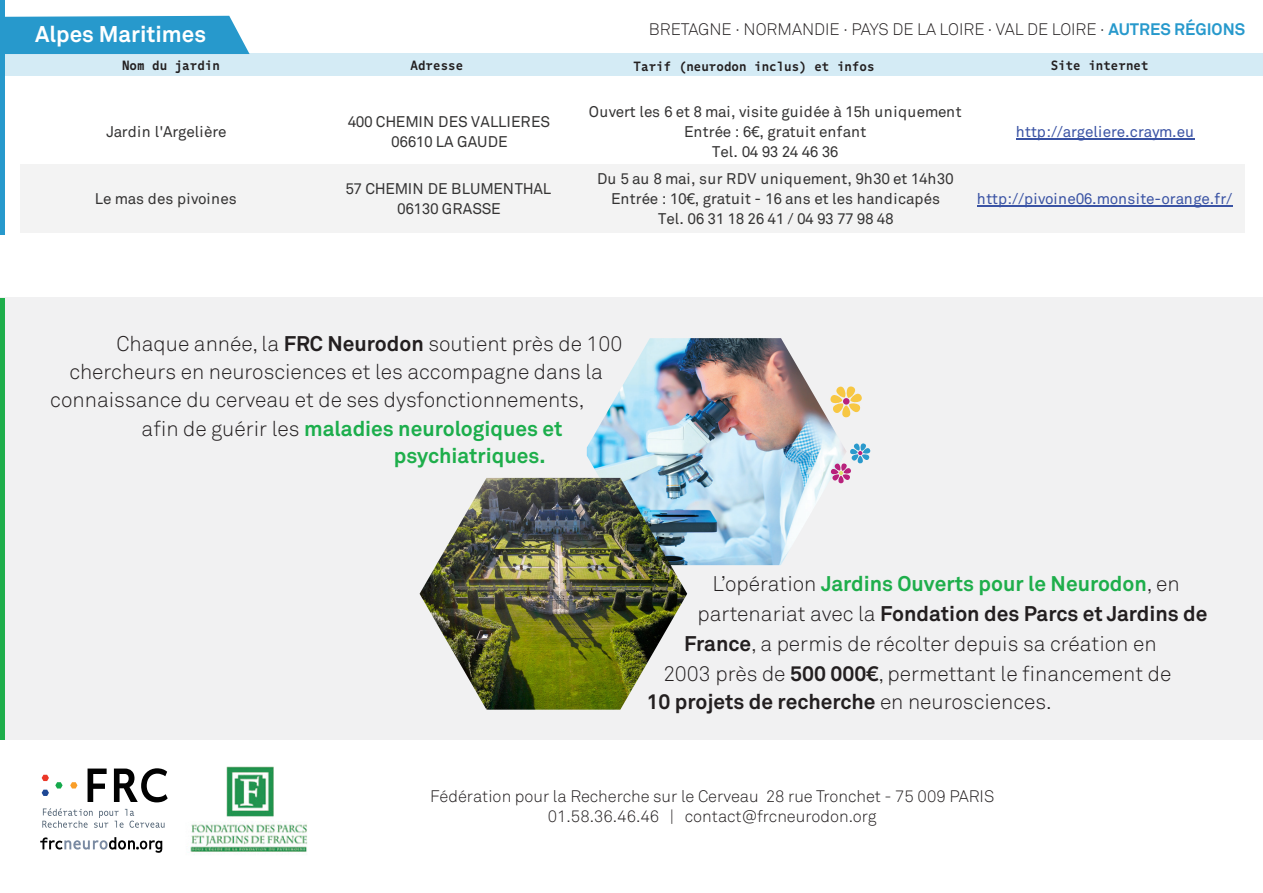
<style>
.page{position:relative;width:1263px;height:893px;background:#fff}
.page>*{position:absolute;margin:0;border:0;box-sizing:border-box;transform-origin:0 0}
.t1{font:700 22.5px "Akkurat Std";color:#fff}
.t2{font:300 21px "Akkurat Std";color:#231f20}
.t3{font:700 21px "Akkurat Std";color:#231f20}
.t4{font:700 21px "Akkurat Std";color:#1eae4b}
.t5{font:700 21px "Akkurat Std";color:#1cae4c}
.t6{font:300 16.5px/19.8px "Akkurat Std";color:#231f20;text-align:center}
.t7{font:15.3px/20px "Akkurat Std";letter-spacing:-.005em;color:#343333;text-align:center}
.t8{font:15.3px "Akkurat Std";color:#3a53a4}
.t9{font:700 13.5px "Comb Pro";color:#231f20}
.s1{font-weight:700;color:#2799cc}
.s2{font-weight:700}
.s3{font-weight:300;color:#231f20}
.s4{font-weight:300}
</style>
<div class="page">
<div style="left:0;top:297px;width:1263px;height:443px;background:#f1f1f2"></div>
<div style="left:4px;top:16px;width:245px;height:37px;background:#2799cc"></div>
<div style="left:1px;top:53px;width:1262px;height:23px;background:#d4ebf5"></div>
<div style="left:21px;top:164px;width:1224px;height:69px;background:#f3f3f3"></div>
<hr style="left:1016px;top:139px;width:178px;height:1px;background:#3a53a4">
<hr style="left:977px;top:206px;width:255px;height:1px;background:#3a53a4">
<hr style="left:0;top:0;width:4px;height:234px;background:#2799cc">
<img style="left:587px;top:338px;width:251px;height:227px">
<img style="left:420px;top:478px;width:267px;height:232px">
<img style="left:190px;top:766px;width:118px;height:89px">
<svg style="left:828px;top:384px;width:34px;height:35px"></svg>
<div style="left:843px;top:398px;width:6px;height:7px;background:#b8217c;border-radius:50%"></div>
<svg style="left:829px;top:442px;width:42px;height:42px"></svg>
<svg style="left:42px;top:808px;width:123px;height:20px"></svg>
<svg style="left:88px;top:768px;width:19px;height:34px"></svg>
<svg style="left:114px;top:768px;width:54px;height:34px"></svg>
<svg style="left:70px;top:782px;width:7px;height:6px"></svg>
<svg style="left:55px;top:782px;width:8px;height:6px"></svg>
<svg style="left:42px;top:790px;width:7px;height:6px"></svg>
<svg style="left:42px;top:775px;width:7px;height:6px"></svg>
<svg style="left:40px;top:837px;width:122px;height:16px"></svg>
<hr style="left:0;top:298px;width:4px;height:442px;background:#1eae4b">
<p class="t6" style="left:649px;top:19px;width:598px">BRETAGNE · NORMANDIE · PAYS DE LA LOIRE · VAL DE LOIRE · <span class="s1">AUTRES RÉGIONS</span></p>
<h1 class="t1" style="left:35px;top:20px;width:172px">Alpes Maritimes</h1>
<p class="t9" style="left:122px;top:56px;width:99px">Nom du jardin</p>
<p class="t9" style="left:411px;top:55px;width:54px">Adresse</p>
<p class="t9" style="left:634px;top:56px;width:243px">Tarif (neurodon inclus) et infos</p>
<p class="t9" style="left:1051px;top:55px;width:99px">Site internet</p>
<p class="t7" style="left:107px;top:122px;width:122px">Jardin l'Argelière</p>
<p class="t7" style="left:348px;top:112px;width:204px">400 CHEMIN DES VALLIERES<br>06610 LA GAUDE</p>
<p class="t7" style="left:589px;top:102px;width:374px">Ouvert les 6 et 8 mai, visite guidée à 15h uniquement<br>Entrée : 6€, gratuit enfant<br>Tel. 04 93 24 46 36</p>
<p class="t7" style="left:95px;top:189px;width:144px">Le mas des pivoines</p>
<p class="t7" style="left:345px;top:179px;width:207px">57 CHEMIN DE BLUMENTHAL<br>06130 GRASSE</p>
<p class="t7" style="left:597px;top:169px;width:358px">Du 5 au 8 mai, sur RDV uniquement, 9h30 et 14h30<br>Entrée : 10€, gratuit - 16 ans et les handicapés<br>Tel. 06 31 18 26 41 / 04 93 77 98 48</p>
<p class="t8" style="left:1016px;top:123px;width:180px">http://argeliere.craym.eu</p>
<p class="t8" style="left:977px;top:190px;width:257px">http://pivoine06.monsite-orange.fr/</p>
<h2 class="t2" style="left:116px;top:331px;width:508px">Chaque année, la <span class="s2">FRC Neurodon</span> soutient près de 100</h2>
<h2 class="t2" style="left:69px;top:359px;width:535px">chercheurs en neurosciences et les accompagne dans la</h2>
<h2 class="t2" style="left:50px;top:388px;width:536px">connaissance du cerveau et de ses dysfonctionnements,</h2>
<h2 class="t5" style="left:142px;top:416px;width:422px"><span class="s3">afin de guérir les</span> maladies neurologiques et</h2>
<h2 class="t4" style="left:394px;top:443px;width:153px">psychiatriques.</h2>
<h2 class="t4" style="left:712px;top:570px;width:469px"><span class="s3">L’opération</span> Jardins Ouverts pour le Neurodon<span class="s3">, en</span></h2>
<h2 class="t3" style="left:697px;top:600px;width:511px"><span class="s4">partenariat avec la</span> Fondation des Parcs et Jardins de</h2>
<h2 class="t2" style="left:684px;top:631px;width:474px"><span class="s2">France</span>, a permis de récolter depuis sa création en</h2>
<h2 class="t2" style="left:663px;top:661px;width:510px">2003 près de <span class="s2">500 000€</span>, permettant le financement de</h2>
<h2 class="t3" style="left:646px;top:689px;width:407px">10 projets de recherche <span class="s4">en neurosciences.</span></h2>
<p class="t6" style="left:430px;top:786px;width:566px">Fédération pour la Recherche sur le Cerveau 28 rue Tronchet - 75 009 PARIS<br>01.58.36.46.46 | contact@frcneurodon.org</p>
</div>
